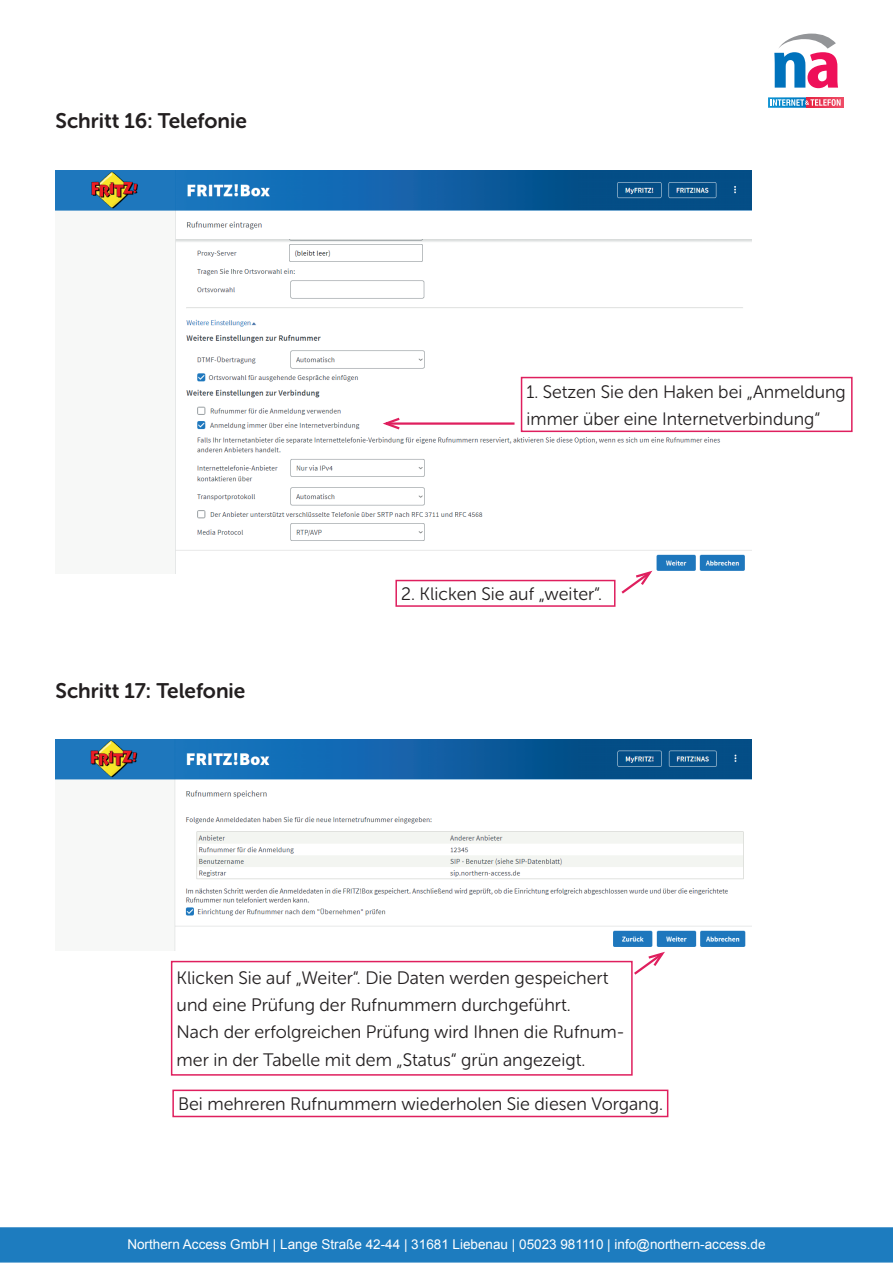
<style>
.page{position:relative;width:893px;height:1263px;background:#fff}
.page>*{position:absolute;margin:0;border:0;box-sizing:border-box;transform-origin:0 0}
.t1{font:21px "Museo Sans Rounded 700";color:#231f20}
.t2{font:18px/27px "Museo Sans Rounded 300";color:#231f20}
.t3{font:13.5px "Arial";color:#fff}
</style>
<div class="page">
<div style="left:0;top:1227px;width:893px;height:35px;background:#1d7cbf;border:2px solid #1d7cbf"></div>
<div style="left:807px;top:97px;width:36px;height:11px;background:#ee4a64"></div>
<svg style="left:768px;top:97px;width:73px;height:11px"></svg>
<svg style="left:774px;top:34px;width:64px;height:54px"></svg>
<img style="left:56px;top:170px;width:695px;height:403px">
<hr style="left:386px;top:422px;width:128px;height:3px;background:#df1f5e">
<svg style="left:379px;top:416px;width:23px;height:15px"></svg>
<div style="left:522px;top:378px;width:330px;height:53px;background:#fff"></div>
<div style="left:521px;top:377px;width:332px;height:55px;border:2px solid #df1f5e"></div>
<svg style="left:619px;top:569px;width:36px;height:25px"></svg>
<div style="left:395px;top:580px;width:220px;height:27px;border:2px solid #df1f5e"></div>
<img style="left:56px;top:740px;width:695px;height:210px">
<svg style="left:632px;top:951px;width:33px;height:24px"></svg>
<div style="left:171px;top:961px;width:462px;height:115px;border:2px solid #df1f5e"></div>
<div style="left:172px;top:1089px;width:496px;height:28px;border:2px solid #df1f5e"></div>
<p class="t1" style="left:56px;top:109px;width:193px">Schritt 16: Telefonie</p>
<p class="t1" style="left:56px;top:679px;width:191px">Schritt 17: Telefonie</p>
<p class="t2" style="left:527px;top:378px;width:321px">1. Setzen Sie den Haken bei „Anmeldung immer über eine Internetverbindung“</p>
<p class="t2" style="left:401px;top:580px;width:202px">2. Klicken Sie auf „weiter“.</p>
<p class="t2" style="left:177px;top:965px;width:449px">Klicken Sie auf „Weiter“. Die Daten werden gespeichert und eine Prüfung der Rufnummern durchgeführt.<br>Nach der erfolgreichen Prüfung wird Ihnen die Rufnum&shy;mer in der Tabelle mit dem „Status“ grün angezeigt.</p>
<p class="t2" style="left:178px;top:1091px;width:486px">Bei mehreren Rufnummern wiederholen Sie diesen Vorgang.</p>
<p class="t3" style="left:127px;top:1235px;width:640px">Northern Access GmbH | Lange Straße 42-44 | 31681 Liebenau | 05023 981110 | info@northern-access.de</p>
</div>
